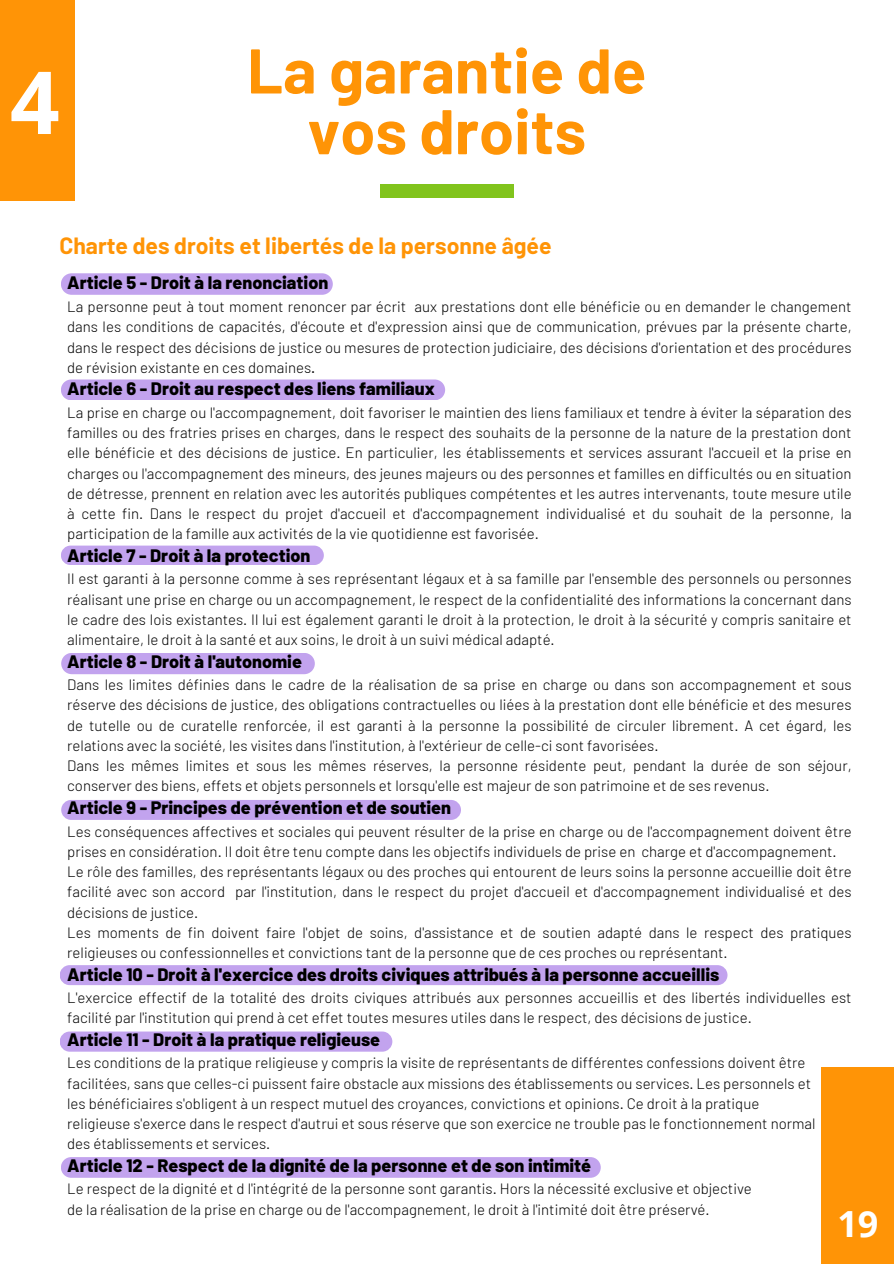
<style>
.page{position:relative;width:894px;height:1264px;background:#fff}
.page>*{position:absolute;margin:0;border:0;box-sizing:border-box;transform-origin:0 0}
.t1{font:700 87px "Open Sans";color:#fff}
.t2{font:700 63px "Barlow";color:#ff9406}
.t3{font:700 36px "Open Sans";color:#fff}
.t4{font:700 22.95px "Barlow";color:#ff9406}
.t5{font:800 18px "Barlow";color:#000}
.t6{font:300 15px/20.2px "Barlow";color:#000}
.s1{font-weight:400}
</style>
<div class="page">
<div style="left:0;top:0;width:75px;height:200px;background:#ff9406"></div>
<div style="left:820px;top:1067px;width:73px;height:196px;background:#ff9406"></div>
<div style="left:380px;top:184px;width:133px;height:14px;background:#81c41d"></div>
<svg style="left:61px;top:273px;width:272px;height:22px;background:#c4a6ee"></svg>
<div style="left:61px;top:379px;width:384px;height:21px;background:#c2a3ee"></div>
<div style="left:61px;top:545px;width:263px;height:20px;background:#c2a3ee;border-radius:10px"></div>
<div style="left:61px;top:653px;width:254px;height:21px;background:#c2a3ee"></div>
<div style="left:61px;top:800px;width:400px;height:20px;background:#c2a3ee;border-radius:10px"></div>
<div style="left:60px;top:965px;width:667px;height:20px;background:#c2a3ee;border-radius:10px"></div>
<div style="left:60px;top:1031px;width:332px;height:20px;background:#c2a3ee;border-radius:10px"></div>
<div style="left:61px;top:1157px;width:539px;height:20px;background:#c2a3ee;border-radius:10px"></div>
<h1 class="t1" style="left:10px;top:41px;width:51px">4</h1>
<h2 class="t2" style="left:247px;top:30px;width:400px">La garantie de</h2>
<h2 class="t2" style="left:307px;top:91px;width:280px">vos droits</h2>
<h3 class="t4" style="left:59px;top:231px;width:493px">Charte des droits et libertés de la personne âgée</h3>
<p class="t5" style="left:67px;top:271px;width:262px">Article 5 - Droit à la renonciation</p>
<p class="t6" style="left:67px;top:296px;width:785px;text-align:justify">La personne peut à tout moment renoncer par écrit aux prestations dont elle bénéficie ou en demander le changement dans les conditions de capacités, d'écoute et d'expression ainsi que de communication, prévues par la présente charte, dans le respect des décisions de justice ou mesures de protection judiciaire, des décisions d'orientation et des procédures de révision existante en ces domaines<span class="s1">.</span></p>
<p class="t5" style="left:67px;top:377px;width:369px">Article 6 - Droit au respect des liens familiaux</p>
<p class="t6" style="left:67px;top:401px;width:785px;text-align:justify">La prise en charge ou l'accompagnement, doit favoriser le maintien des liens familiaux et tendre à éviter la séparation des familles ou des fratries prises en charges, dans le respect des souhaits de la personne de la nature de la prestation dont elle bénéficie et des décisions de justice. En particulier, les établissements et services assurant l'accueil et la prise en charges ou l'accompagnement des mineurs, des jeunes majeurs ou des personnes et familles en difficultés ou en situation de détresse, prennent en relation avec les autorités publiques compétentes et les autres intervenants, toute mesure utile à cette fin. Dans le respect du projet d'accueil et d'accompagnement individualisé et du souhait de la personne, la participation de la famille aux activités de la vie quotidienne est favorisée.</p>
<p class="t5" style="left:67px;top:544px;width:244px">Article 7 - Droit à la protection</p>
<p class="t6" style="left:67px;top:568px;width:785px;text-align:justify">Il est garanti à la personne comme à ses représentant légaux et à sa famille par l'ensemble des personnels ou personnes réalisant une prise en charge ou un accompagnement, le respect de la confidentialité des informations la concernant dans le cadre des lois existantes. Il lui est également garanti le droit à la protection, le droit à la sécurité y compris sanitaire et alimentaire, le droit à la santé et aux soins, le droit à un suivi médical adapté.</p>
<p class="t5" style="left:67px;top:649px;width:236px">Article 8 - Droit à l'autonomie</p>
<p class="t6" style="left:67px;top:674px;width:785px">Dans les limites définies dans le cadre de la réalisation de sa prise en charge ou dans son accompagnement et sous réserve des décisions de justice, des obligations contractuelles ou liées à la prestation dont elle bénéficie et des mesures de tutelle ou de curatelle renforcée, il est garanti à la personne la possibilité de circuler librement. A cet égard, les relations avec la société, les visites dans l'institution, à l'extérieur de celle-ci sont favorisées.<br>Dans les mêmes limites et sous les mêmes réserves, la personne résidente peut, pendant la durée de son séjour, conserver des biens, effets et objets personnels et lorsqu'elle est majeur de son patrimoine et de ses revenus.</p>
<p class="t5" style="left:67px;top:796px;width:385px">Article 9 - Principes de prévention et de soutien</p>
<p class="t6" style="left:67px;top:820px;width:785px">Les conséquences affectives et sociales qui peuvent résulter de la prise en charge ou de l'accompagnement doivent être prises en considération. Il doit être tenu compte dans les objectifs individuels de prise en charge et d'accompagnement.<br>Le rôle des familles, des représentants légaux ou des proches qui entourent de leurs soins la personne accueillie doit être facilité avec son accord par l'institution, dans le respect du projet d'accueil et d'accompagnement individualisé et des décisions de justice.<br>Les moments de fin doivent faire l'objet de soins, d'assistance et de soutien adapté dans le respect des pratiques religieuses ou confessionnelles et convictions tant de la personne que de ces proches ou représentant.</p>
<p class="t5" style="left:67px;top:962px;width:653px">Article 10 - Droit à l'exercice des droits civiques attribués à la personne accueillis</p>
<p class="t6" style="left:67px;top:986px;width:785px">L'exercice effectif de la totalité des droits civiques attribués aux personnes accueillis et des libertés individuelles est facilité par l'institution qui prend à cet effet toutes mesures utiles dans le respect, des décisions de justice.</p>
<p class="t5" style="left:67px;top:1027px;width:314px">Article 11 - Droit à la pratique religieuse</p>
<p class="t6" style="left:67px;top:1052px;width:749px">Les conditions de la pratique religieuse y compris la visite de représentants de différentes confessions doivent être facilitées, sans que celles-ci puissent faire obstacle aux missions des établissements ou services. Les personnels et les bénéficiaires s'obligent à un respect mutuel des croyances, convictions et opinions. Ce droit à la pratique religieuse s'exerce dans le respect d'autrui et sous réserve que son exercice ne trouble pas le fonctionnement normal des établissements et services.</p>
<p class="t5" style="left:67px;top:1153px;width:525px">Article 12 - Respect de la dignité de la personne et de son intimité</p>
<p class="t6" style="left:67px;top:1178px;width:686px">Le respect de la dignité et d l'intégrité de la personne sont garantis. Hors la nécessité exclusive et objective de la réalisation de la prise en charge ou de l'accompagnement, le droit à l'intimité doit être préservé.</p>
<h3 class="t3" style="left:837px;top:1198px;width:43px">19</h3>
</div>
